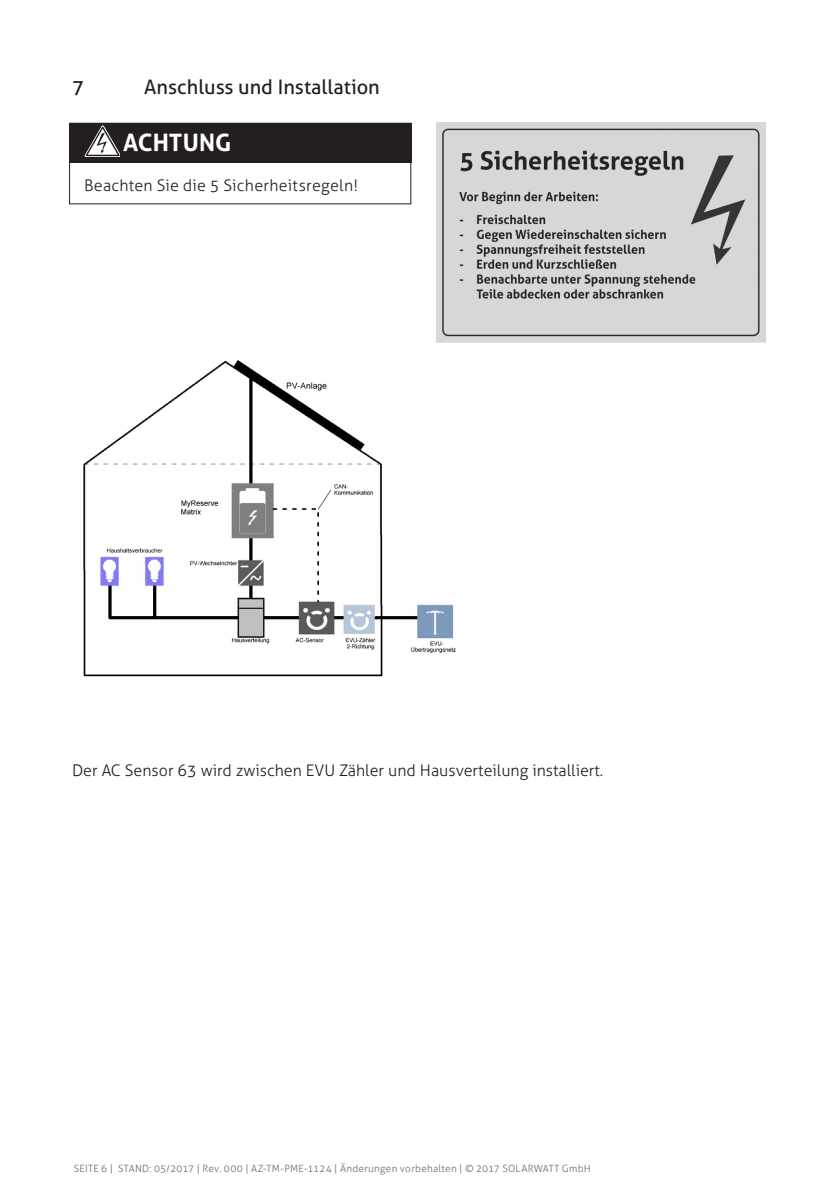
<style>
.page{position:relative;width:840px;height:1191px;background:#fff}
.page>*{position:absolute;margin:0;border:0;box-sizing:border-box;transform-origin:0 0}
.t1{font:700 24px "Aller";letter-spacing:.005em;color:#fff}
.t2{font:20px "Aller";color:#231f20}
.t3{font:300 16px "Aller";color:#231f20}
.t4{font:300 10px "Aller";letter-spacing:.025em;color:#6c6d70}
</style>
<div class="page">
<img style="left:436px;top:123px;width:329px;height:219px">
<div style="left:69px;top:123px;width:342px;height:39px;background:#231f20"></div>
<svg style="left:85px;top:125px;width:34px;height:31px"></svg>
<img style="left:83px;top:360px;width:373px;height:317px">
<p class="t2" style="left:72px;top:75px;width:13px">7</p>
<p class="t2" style="left:144px;top:75px;width:237px">Anschluss und Installation</p>
<h1 class="t1" style="left:123px;top:128px;width:110px">ACHTUNG</h1>
<p class="t3" style="left:84px;top:176px;width:275px">Beachten Sie die 5 Sicherheitsregeln!</p>
<p class="t3" style="left:72px;top:761px;width:532px">Der AC Sensor 63 wird zwischen EVU Zähler und Hausverteilung installiert.</p>
<p class="t4" style="left:74px;top:1162px;width:518px">SEITE 6 | STAND: 05/2017 | Rev. 000 | AZ-TM-PME-1124 | Änderungen vorbehalten | © 2017 SOLARWATT GmbH</p>
</div>
